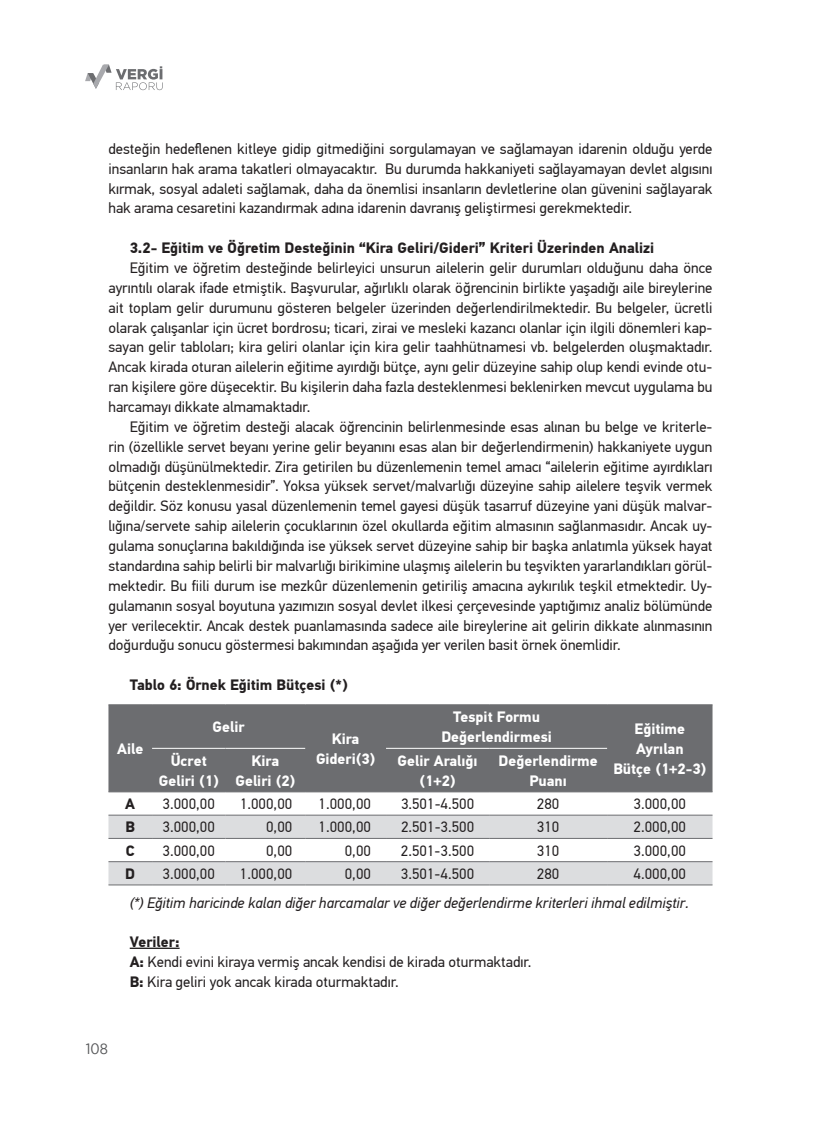
<style>
.page{position:relative;width:821px;height:1132px;background:#fff}
.page>*{position:absolute;margin:0;border:0;box-sizing:border-box;transform-origin:0 0}
.t1{font:15px/19.8px "PF Din Text Pro";color:#231f20;text-align:justify}
.t2{font:700 15px/20.2px "PF Din Text Pro";color:#fff;text-align:center}
.t3{font:700 15px "PF Din Text Pro";color:#231f20}
.t4{font:italic 15px "PF Din Text Pro";color:#231f20}
.t5{font:15px "Gotham Narrow";color:#57585a}
.s1{font-weight:700}
</style>
<div class="page">
<svg style="left:85px;top:65px;width:78px;height:25px"></svg>
<hr style="left:130px;top:947px;width:50px;height:1px;background:#231f20">
<div style="left:108px;top:705px;width:604px;height:86px;background:#6c6d70"></div>
<svg style="left:108px;top:815px;width:604px;height:69px;fill:#dcdddf"></svg>
<hr style="left:108px;top:704px;width:44px;height:1px;background:#6c6d70">
<hr style="left:152px;top:704px;width:73px;height:1px;background:#6c6d70">
<hr style="left:225px;top:704px;width:80px;height:1px;background:#6c6d70">
<hr style="left:305px;top:704px;width:81px;height:1px;background:#6c6d70">
<hr style="left:386px;top:704px;width:103px;height:1px;background:#6c6d70">
<hr style="left:489px;top:704px;width:118px;height:1px;background:#6c6d70">
<hr style="left:607px;top:704px;width:105px;height:1px;background:#6c6d70">
<hr style="left:108px;top:791px;width:44px;height:1px;background:#6c6d70">
<hr style="left:152px;top:791px;width:73px;height:1px;background:#6c6d70">
<hr style="left:225px;top:791px;width:80px;height:1px;background:#6c6d70">
<hr style="left:305px;top:791px;width:81px;height:1px;background:#6c6d70">
<hr style="left:386px;top:791px;width:103px;height:1px;background:#6c6d70">
<hr style="left:489px;top:791px;width:118px;height:1px;background:#6c6d70">
<hr style="left:607px;top:791px;width:105px;height:1px;background:#6c6d70">
<hr style="left:108px;top:814px;width:44px;height:1px;background:#6c6d70">
<hr style="left:152px;top:814px;width:73px;height:1px;background:#6c6d70">
<hr style="left:225px;top:814px;width:80px;height:1px;background:#6c6d70">
<hr style="left:305px;top:814px;width:81px;height:1px;background:#6c6d70">
<hr style="left:386px;top:814px;width:103px;height:1px;background:#6c6d70">
<hr style="left:489px;top:814px;width:118px;height:1px;background:#6c6d70">
<hr style="left:607px;top:814px;width:105px;height:1px;background:#6c6d70">
<hr style="left:108px;top:837px;width:44px;height:1px;background:#6c6d70">
<hr style="left:152px;top:837px;width:73px;height:1px;background:#6c6d70">
<hr style="left:225px;top:837px;width:80px;height:1px;background:#6c6d70">
<hr style="left:305px;top:837px;width:81px;height:1px;background:#6c6d70">
<hr style="left:386px;top:837px;width:103px;height:1px;background:#6c6d70">
<hr style="left:489px;top:837px;width:118px;height:1px;background:#6c6d70">
<hr style="left:607px;top:837px;width:105px;height:1px;background:#6c6d70">
<hr style="left:108px;top:861px;width:44px;height:1px;background:#6c6d70">
<hr style="left:152px;top:861px;width:73px;height:1px;background:#6c6d70">
<hr style="left:225px;top:861px;width:80px;height:1px;background:#6c6d70">
<hr style="left:305px;top:861px;width:81px;height:1px;background:#6c6d70">
<hr style="left:386px;top:861px;width:103px;height:1px;background:#6c6d70">
<hr style="left:489px;top:861px;width:118px;height:1px;background:#6c6d70">
<hr style="left:607px;top:861px;width:105px;height:1px;background:#6c6d70">
<hr style="left:108px;top:884px;width:44px;height:1px;background:#6c6d70">
<hr style="left:152px;top:884px;width:73px;height:1px;background:#6c6d70">
<hr style="left:225px;top:884px;width:80px;height:1px;background:#6c6d70">
<hr style="left:305px;top:884px;width:81px;height:1px;background:#6c6d70">
<hr style="left:386px;top:884px;width:103px;height:1px;background:#6c6d70">
<hr style="left:489px;top:884px;width:118px;height:1px;background:#6c6d70">
<hr style="left:607px;top:884px;width:105px;height:1px;background:#6c6d70">
<hr style="left:152px;top:747px;width:73px;height:1px;background:#fff">
<hr style="left:225px;top:747px;width:80px;height:1px;background:#fff">
<hr style="left:386px;top:747px;width:103px;height:1px;background:#fff">
<hr style="left:489px;top:747px;width:118px;height:1px;background:#fff">
<p class="t1" style="left:108px;top:139px;width:605px">desteğin hedeflenen kitleye gidip gitmediğini sorgulamayan ve sağlamayan idarenin olduğu yerde insanların hak arama takatleri olmayacaktır. Bu durumda hakkaniyeti sağlayamayan devlet algısını kırmak, sosyal adaleti sağlamak, daha da önemlisi insanların devletlerine olan güvenini sağlayarak hak arama cesaretini kazandırmak adına idarenin davranış geliştirmesi gerekmektedir.</p>
<p class="t3" style="left:130px;top:239px;width:526px">3.2- Eğitim ve Öğretim Desteğinin “Kira Geliri/Gideri” Kriteri Üzerinden Analizi</p>
<p class="t1" style="left:108px;top:258px;width:605px;text-indent:21px">Eğitim ve öğretim desteğinde belirleyici unsurun ailelerin gelir durumları olduğunu daha önce ayrıntılı olarak ifade etmiştik. Başvurular, ağırlıklı olarak öğrencinin birlikte yaşadığı aile bireylerine ait toplam gelir durumunu gösteren belgeler üzerinden değerlendirilmektedir. Bu belgeler, ücretli olarak çalışanlar için ücret bordrosu; ticari, zirai ve mesleki kazancı olanlar için ilgili dönemleri kap&shy;sayan gelir tabloları; kira geliri olanlar için kira gelir taahhütnamesi vb. belgelerden oluşmaktadır.<br>Ancak kirada oturan ailelerin eğitime ayırdığı bütçe, aynı gelir düzeyine sahip olup kendi evinde otu&shy;ran kişilere göre düşecektir. Bu kişilerin daha fazla desteklenmesi beklenirken mevcut uygulama bu harcamayı dikkate almamaktadır.</p>
<p class="t1" style="left:108px;top:417px;width:605px;text-indent:21px">Eğitim ve öğretim desteği alacak öğrencinin belirlenmesinde esas alınan bu belge ve kriterle&shy;rin (özellikle servet beyanı yerine gelir beyanını esas alan bir değerlendirmenin) hakkaniyete uygun olmadığı düşünülmektedir. Zira getirilen bu düzenlemenin temel amacı “ailelerin eğitime ayırdıkları bütçenin desteklenmesidir”. Yoksa yüksek servet/malvarlığı düzeyine sahip ailelere teşvik vermek değildir. Söz konusu yasal düzenlemenin temel gayesi düşük tasarruf düzeyine yani düşük malvar&shy;lığına/servete sahip ailelerin çocuklarının özel okullarda eğitim almasının sağlanmasıdır. Ancak uy&shy;gulama sonuçlarına bakıldığında ise yüksek servet düzeyine sahip bir başka anlatımla yüksek hayat standardına sahip belirli bir malvarlığı birikimine ulaşmış ailelerin bu teşvikten yararlandıkları görül&shy;mektedir. Bu fiili durum ise mezkûr düzenlemenin getiriliş amacına aykırılık teşkil etmektedir. Uy&shy;gulamanın sosyal boyutuna yazımızın sosyal devlet ilkesi çerçevesinde yaptığımız analiz bölümünde yer verilecektir. Ancak destek puanlamasında sadece aile bireylerine ait gelirin dikkate alınmasının doğurduğu sonucu göstermesi bakımından aşağıda yer verilen basit örnek önemlidir.</p>
<p class="t3" style="left:130px;top:675px;width:219px">Tablo 6: Örnek Eğitim Bütçesi (*)</p>
<p class="t2" style="left:117px;top:738px;width:28px">Aile</p>
<p class="t2" style="left:441px;top:707px;width:112px">Tespit Formu<br>Değerlendirmesi</p>
<p class="t2" style="left:613px;top:718px;width:94px">Eğitime<br>Ayrılan<br>Bütçe (1+2-3)</p>
<p class="t2" style="left:213px;top:717px;width:34px">Gelir</p>
<p class="t2" style="left:316px;top:728px;width:61px">Kira<br>Gideri(3)</p>
<p class="t2" style="left:159px;top:750px;width:61px">Ücret<br>Geliri (1)</p>
<p class="t2" style="left:235px;top:750px;width:61px">Kira<br>Geliri (2)</p>
<p class="t2" style="left:397px;top:750px;width:82px">Gelir Aralığı (1+2)</p>
<p class="t2" style="left:498px;top:750px;width:101px">Değerlendirme<br>Puanı</p>
<p class="t3" style="left:125px;top:794px;width:11px">A</p>
<p class="t1" style="left:162px;top:794px;width:54px">3.000,00</p>
<p class="t1" style="left:240px;top:794px;width:54px">1.000,00</p>
<p class="t1" style="left:319px;top:794px;width:54px">1.000,00</p>
<p class="t1" style="left:401px;top:794px;width:75px">3.501-4.500</p>
<p class="t1" style="left:537px;top:794px;width:24px">280</p>
<p class="t1" style="left:633px;top:794px;width:54px">3.000,00</p>
<p class="t3" style="left:125px;top:817px;width:11px">B</p>
<p class="t1" style="left:162px;top:817px;width:54px">3.000,00</p>
<p class="t1" style="left:266px;top:817px;width:28px">0,00</p>
<p class="t1" style="left:319px;top:817px;width:54px">1.000,00</p>
<p class="t1" style="left:401px;top:817px;width:75px">2.501-3.500</p>
<p class="t1" style="left:537px;top:817px;width:24px">310</p>
<p class="t1" style="left:633px;top:817px;width:54px">2.000,00</p>
<p class="t3" style="left:126px;top:841px;width:10px">C</p>
<p class="t1" style="left:162px;top:840px;width:54px">3.000,00</p>
<p class="t1" style="left:266px;top:840px;width:28px">0,00</p>
<p class="t1" style="left:345px;top:840px;width:28px">0,00</p>
<p class="t1" style="left:401px;top:840px;width:75px">2.501-3.500</p>
<p class="t1" style="left:537px;top:840px;width:24px">310</p>
<p class="t1" style="left:633px;top:840px;width:54px">3.000,00</p>
<p class="t3" style="left:125px;top:864px;width:11px">D</p>
<p class="t1" style="left:162px;top:863px;width:54px">3.000,00</p>
<p class="t1" style="left:240px;top:863px;width:54px">1.000,00</p>
<p class="t1" style="left:345px;top:863px;width:28px">0,00</p>
<p class="t1" style="left:401px;top:863px;width:75px">3.501-4.500</p>
<p class="t1" style="left:537px;top:863px;width:24px">280</p>
<p class="t1" style="left:633px;top:863px;width:54px">4.000,00</p>
<p class="t4" style="left:130px;top:893px;width:561px">(*) Eğitim haricinde kalan diğer harcamalar ve diğer değerlendirme kriterleri ihmal edilmiştir.</p>
<p class="t1" style="left:130px;top:931px;width:403px;text-align:left"><span class="s1">Veriler:<br>A:</span> Kendi evini kiraya vermiş ancak kendisi de kirada oturmaktadır.<br><span class="s1">B:</span> Kira geliri yok ancak kirada oturmaktadır.</p>
<p class="t5" style="left:86px;top:1038px;width:24px">108</p>
</div>
